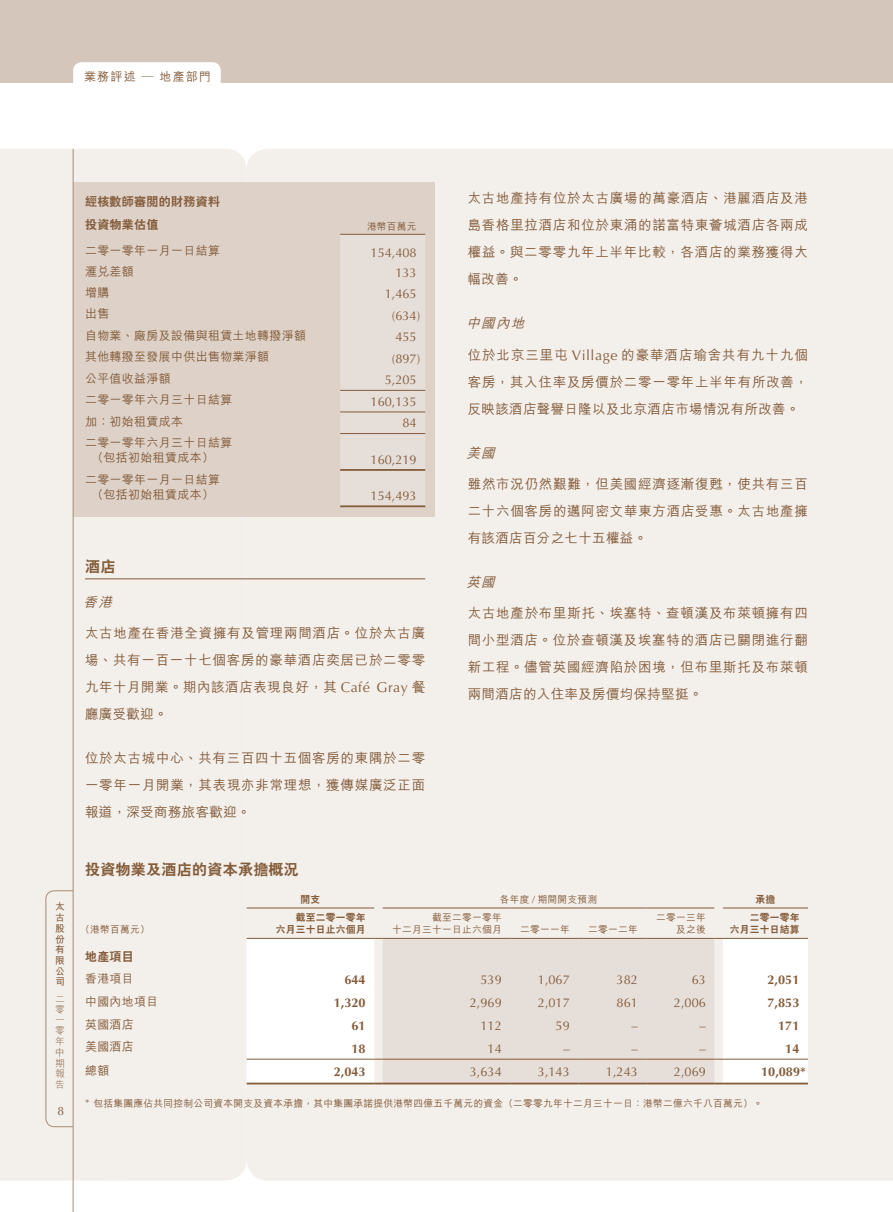
<style>
.page{position:relative;width:893px;height:1212px;background:#fff}
.page>*{position:absolute;margin:0;border:0;box-sizing:border-box;transform-origin:0 0}
.t1{font:800 15px "C Hei 2 HK";letter-spacing:.02em;color:#845c3a}
.t2{font:500 13.5px/27px "M Hei HK";letter-spacing:.055em;color:#845c3a;text-align:justify}
.t3{font:italic 500 13.5px "M Hei HK";color:#845c3a}
.t4{font:12.75px "Optima";color:#845c3a}
.t5{font:700 12.75px "Optima";color:#845c3a}
.t6{font:500 12px/15px "M Hei HK";letter-spacing:.025em;color:#845c3a}
.t7{font:800 12px/23px "C Hei 2 HK";letter-spacing:.025em;color:#845c3a}
.t8{font:500 12px "M Hei HK";letter-spacing:.1em;color:#845c3a}
.t9{font:500 9.75px/12px "M Hei HK";letter-spacing:.025em;color:#845c3a;text-align:right}
.t10{font:800 9.75px/12px "C Hei 2 HK";letter-spacing:.025em;color:#845c3a;text-align:right}
.t11{font:300 9.75px/10.8px "M Hei HK";color:#845c3a;text-align:justify}
.t12{font:700 9.75px/10.8px "M Hei HK";color:#845c3a;text-align:justify}
.s1{font-family:"Optima";font-weight:400;font-size:14.1px}
.s2{font-family:"Optima";font-weight:400;font-size:10.2px}
</style>
<div class="page">
<div style="left:0;top:149px;width:102px;height:1031px;background:#f3efeb"></div>
<div style="left:0;top:0;width:893px;height:82px;background:#d4c6ba"></div>
<div style="left:85px;top:149px;width:162px;height:1031px;background:#f3efeb;border-radius:21px"></div>
<div style="left:247px;top:149px;width:646px;height:1031px;background:#f3efeb"></div>
<div style="left:73px;top:182px;width:361px;height:335px;background:#ddd1c8"></div>
<svg style="left:45px;top:890px;width:28px;height:237px;background:#eee9e4"></svg>
<hr style="left:73px;top:149px;width:1px;height:1063px;background:#a98d75">
<div style="left:340px;top:235px;width:85px;height:270px;background:#e6ded8"></div>
<hr style="left:340px;top:234px;width:85px;height:1px;background:#845c3a">
<hr style="left:340px;top:390px;width:85px;height:1px;background:#845c3a">
<hr style="left:340px;top:412px;width:85px;height:1px;background:#845c3a">
<hr style="left:340px;top:433px;width:85px;height:1px;background:#845c3a">
<hr style="left:340px;top:469px;width:85px;height:2px;background:#845c3a">
<hr style="left:340px;top:505px;width:85px;height:2px;background:#845c3a">
<svg style="left:247px;top:939px;width:561px;height:143px"></svg>
<div style="left:383px;top:939px;width:331px;height:143px;background:#e6ded8"></div>
<hr style="left:247px;top:908px;width:127px;height:1px;background:#845c3a">
<hr style="left:383px;top:908px;width:127px;height:1px;background:#845c3a">
<hr style="left:510px;top:908px;width:68px;height:1px;background:#845c3a">
<hr style="left:578px;top:908px;width:68px;height:1px;background:#845c3a">
<hr style="left:646px;top:908px;width:68px;height:1px;background:#845c3a">
<hr style="left:723px;top:908px;width:85px;height:1px;background:#845c3a">
<hr style="left:247px;top:938px;width:127px;height:1px;background:#845c3a">
<hr style="left:383px;top:938px;width:127px;height:1px;background:#845c3a">
<hr style="left:510px;top:938px;width:68px;height:1px;background:#845c3a">
<hr style="left:578px;top:938px;width:68px;height:1px;background:#845c3a">
<hr style="left:646px;top:938px;width:68px;height:1px;background:#845c3a">
<hr style="left:723px;top:938px;width:85px;height:1px;background:#845c3a">
<hr style="left:247px;top:1059px;width:127px;height:1px;background:#845c3a">
<hr style="left:247px;top:1082px;width:127px;height:2px;background:#845c3a">
<hr style="left:383px;top:1059px;width:127px;height:1px;background:#845c3a">
<hr style="left:510px;top:1059px;width:68px;height:1px;background:#845c3a">
<hr style="left:578px;top:1059px;width:68px;height:1px;background:#845c3a">
<hr style="left:646px;top:1059px;width:68px;height:1px;background:#845c3a">
<svg style="left:374px;top:1082px;width:9px;height:2px"></svg>
<hr style="left:383px;top:1082px;width:127px;height:2px;background:#845c3a">
<hr style="left:510px;top:1082px;width:68px;height:2px;background:#845c3a">
<hr style="left:578px;top:1082px;width:68px;height:2px;background:#845c3a">
<hr style="left:646px;top:1082px;width:68px;height:2px;background:#845c3a">
<svg style="left:714px;top:1082px;width:9px;height:2px"></svg>
<hr style="left:723px;top:1059px;width:85px;height:1px;background:#845c3a">
<hr style="left:723px;top:1082px;width:85px;height:2px;background:#845c3a">
<hr style="left:85px;top:578px;width:340px;height:1px;background:#845c3a">
<div style="left:73px;top:62px;width:148px;height:21px;background:#fff"></div>
<p class="t8" style="left:84px;top:68px;width:129px">業務評述 — 地產部門</p>
<p class="t12" style="left:55px;top:900px;width:11px">太古股份有限公司</p>
<p class="t11" style="left:55px;top:993px;width:11px">二零一零年中期報告</p>
<p class="t7" style="left:85px;top:190px;width:136px">經核數師審閱的財務資料投資物業估值</p>
<p class="t9" style="left:367px;top:220px;width:51px">港幣百萬元</p>
<p class="t6" style="left:85px;top:242px;width:136px">二零一零年一月一日結算</p>
<p class="t4" style="left:371px;top:245px;width:48px">1 54,408</p>
<p class="t6" style="left:85px;top:263px;width:50px">滙兌差額</p>
<p class="t4" style="left:395px;top:265px;width:23px">1 33</p>
<p class="t6" style="left:85px;top:284px;width:26px">增購</p>
<p class="t4" style="left:385px;top:287px;width:33px">1 ,465</p>
<p class="t6" style="left:85px;top:306px;width:26px">出售</p>
<p class="t4" style="left:392px;top:308px;width:30px">(634)</p>
<p class="t6" style="left:85px;top:327px;width:223px">自物業、廠房及設備與租賃土地轉撥淨額</p>
<p class="t4" style="left:395px;top:329px;width:23px">455</p>
<p class="t6" style="left:85px;top:348px;width:186px">其他轉撥至發展中供出售物業淨額</p>
<p class="t4" style="left:392px;top:351px;width:30px">(897)</p>
<p class="t6" style="left:85px;top:370px;width:87px">公平值收益淨額</p>
<p class="t4" style="left:385px;top:372px;width:33px">5,205</p>
<p class="t6" style="left:85px;top:391px;width:149px">二零一零年六月三十日結算</p>
<p class="t4" style="left:371px;top:394px;width:48px">1 60,1 35</p>
<p class="t6" style="left:85px;top:413px;width:100px">加：初始租賃成本</p>
<p class="t4" style="left:403px;top:415px;width:16px">84</p>
<p class="t6" style="left:91px;top:434px;width:142px;text-indent:-6px">二零一零年六月三十日結算（包括初始租賃成本）</p>
<p class="t4" style="left:371px;top:452px;width:48px">1 60,21 9</p>
<p class="t6" style="left:85px;top:471px;width:136px;text-align:center">二零一零年一月一日結算（包括初始租賃成本）</p>
<p class="t4" style="left:371px;top:488px;width:48px">1 54,493</p>
<p class="t1" style="left:85px;top:556px;width:32px">酒店</p>
<p class="t3" style="left:84px;top:592px;width:35px">香港</p>
<p class="t2" style="left:85px;top:619px;width:342px">太古地產在香港全資擁有及管理兩間酒店。位於太古廣場、共有一百一十七個客房的豪華酒店奕居已於二零零九年十月開業。期內該酒店表現良好，其 <span class="s1">Café Gray</span> 餐廳廣受歡迎。</p>
<p class="t2" style="left:85px;top:744px;width:342px">位於太古城中心、共有三百四十五個客房的東隅於二零一零年一月開業，其表現亦非常理想，獲傳媒廣泛正面報道，深受商務旅客歡迎。</p>
<p class="t1" style="left:85px;top:859px;width:215px">投資物業及酒店的資本承擔概況</p>
<p class="t2" style="left:468px;top:184px;width:342px">太古地產持有位於太古廣場的萬豪酒店、港麗酒店及港島香格里拉酒店和位於東涌的諾富特東薈城酒店各兩成權益。與二零零九年上半年比較，各酒店的業務獲得大幅改善。</p>
<p class="t3" style="left:466px;top:313px;width:64px">中國內地</p>
<p class="t2" style="left:468px;top:340px;width:342px">位於北京三里屯 <span class="s1">Village</span> 的豪華酒店瑜舍共有九十九個客房，其入住率及房價於二零一零年上半年有所改善，反映該酒店聲譽日隆以及北京酒店市場情況有所改善。</p>
<p class="t3" style="left:466px;top:443px;width:35px">美國</p>
<p class="t2" style="left:468px;top:469px;width:342px">雖然市況仍然艱難，但美國經濟逐漸復甦，使共有三百二十六個客房的邁阿密文華東方酒店受惠。太古地產擁有該酒店百分之七十五權益。</p>
<p class="t3" style="left:466px;top:572px;width:35px">英國</p>
<p class="t2" style="left:468px;top:599px;width:342px">太古地產於布里斯托、埃塞特、查頓漢及布萊頓擁有四間小型酒店。位於查頓漢及埃塞特的酒店已關閉進行翻新工程。儘管英國經濟陷於困境，但布里斯托及布萊頓兩間酒店的入住率及房價均保持堅挺。</p>
<p class="t9" style="left:80px;top:923px;width:71px">（港幣百萬元）</p>
<p class="t10" style="left:301px;top:893px;width:21px">開支</p>
<p class="t9" style="left:500px;top:892px;width:99px">各年度 <span class="s2">/</span> 期間開支預測</p>
<p class="t10" style="left:755px;top:893px;width:21px">承擔</p>
<p class="t10" style="left:276px;top:911px;width:91px">截至二零一零年<br>六月三十日止六個月</p>
<p class="t9" style="left:392px;top:911px;width:111px">截至二零一零年<br>十二月三十一日止六個月</p>
<p class="t9" style="left:520px;top:923px;width:51px">二零一一年</p>
<p class="t9" style="left:588px;top:923px;width:51px">二零一二年</p>
<p class="t9" style="left:656px;top:911px;width:51px">二零一三年及之後</p>
<p class="t10" style="left:730px;top:911px;width:71px">二零一零年<br>六月三十日結算</p>
<p class="t7" style="left:85px;top:945px;width:50px">地產項目</p>
<p class="t6" style="left:85px;top:970px;width:50px">香港項目</p>
<p class="t5" style="left:344px;top:972px;width:23px">644</p>
<p class="t4" style="left:480px;top:972px;width:23px">539</p>
<p class="t4" style="left:538px;top:972px;width:33px">1 ,067</p>
<p class="t4" style="left:617px;top:972px;width:23px">382</p>
<p class="t4" style="left:692px;top:972px;width:16px">63</p>
<p class="t5" style="left:767px;top:972px;width:33px">2,051</p>
<p class="t6" style="left:85px;top:993px;width:75px">中國內地項目</p>
<p class="t5" style="left:334px;top:995px;width:33px">1,320</p>
<p class="t4" style="left:470px;top:995px;width:33px">2,969</p>
<p class="t4" style="left:538px;top:995px;width:33px">2,01 7</p>
<p class="t4" style="left:617px;top:995px;width:19px">861</p>
<p class="t4" style="left:674px;top:995px;width:33px">2,006</p>
<p class="t5" style="left:767px;top:995px;width:33px">7,853</p>
<p class="t6" style="left:85px;top:1016px;width:50px">英國酒店</p>
<p class="t5" style="left:351px;top:1018px;width:16px">61</p>
<p class="t4" style="left:480px;top:1018px;width:23px">11 2</p>
<p class="t4" style="left:556px;top:1018px;width:16px">59</p>
<p class="t4" style="left:631px;top:1018px;width:8px">–</p>
<p class="t4" style="left:699px;top:1018px;width:8px">–</p>
<p class="t5" style="left:778px;top:1018px;width:23px">171</p>
<p class="t6" style="left:85px;top:1038px;width:50px">美國酒店</p>
<p class="t5" style="left:351px;top:1041px;width:16px">18</p>
<p class="t4" style="left:488px;top:1041px;width:16px">1 4</p>
<p class="t4" style="left:563px;top:1041px;width:8px">–</p>
<p class="t4" style="left:631px;top:1041px;width:8px">–</p>
<p class="t4" style="left:699px;top:1041px;width:8px">–</p>
<p class="t5" style="left:785px;top:1041px;width:16px">14</p>
<p class="t6" style="left:85px;top:1062px;width:26px">總額</p>
<p class="t5" style="left:334px;top:1064px;width:33px">2,043</p>
<p class="t4" style="left:470px;top:1064px;width:33px">3,634</p>
<p class="t4" style="left:538px;top:1064px;width:33px">3,1 43</p>
<p class="t4" style="left:606px;top:1064px;width:33px">1 ,243</p>
<p class="t4" style="left:674px;top:1064px;width:33px">2,069</p>
<p class="t5" style="left:761px;top:1064px;width:46px">10,089*</p>
<p class="t9" style="left:85px;top:1097px;width:679px"><sup>*</sup> 包括集團應佔共同控制公司資本開支及資本承擔，其中集團承諾提供港幣四億五千萬元的資金（二零零九年十二月三十一日：港幣二億六千八百萬元）。</p>
</div>
